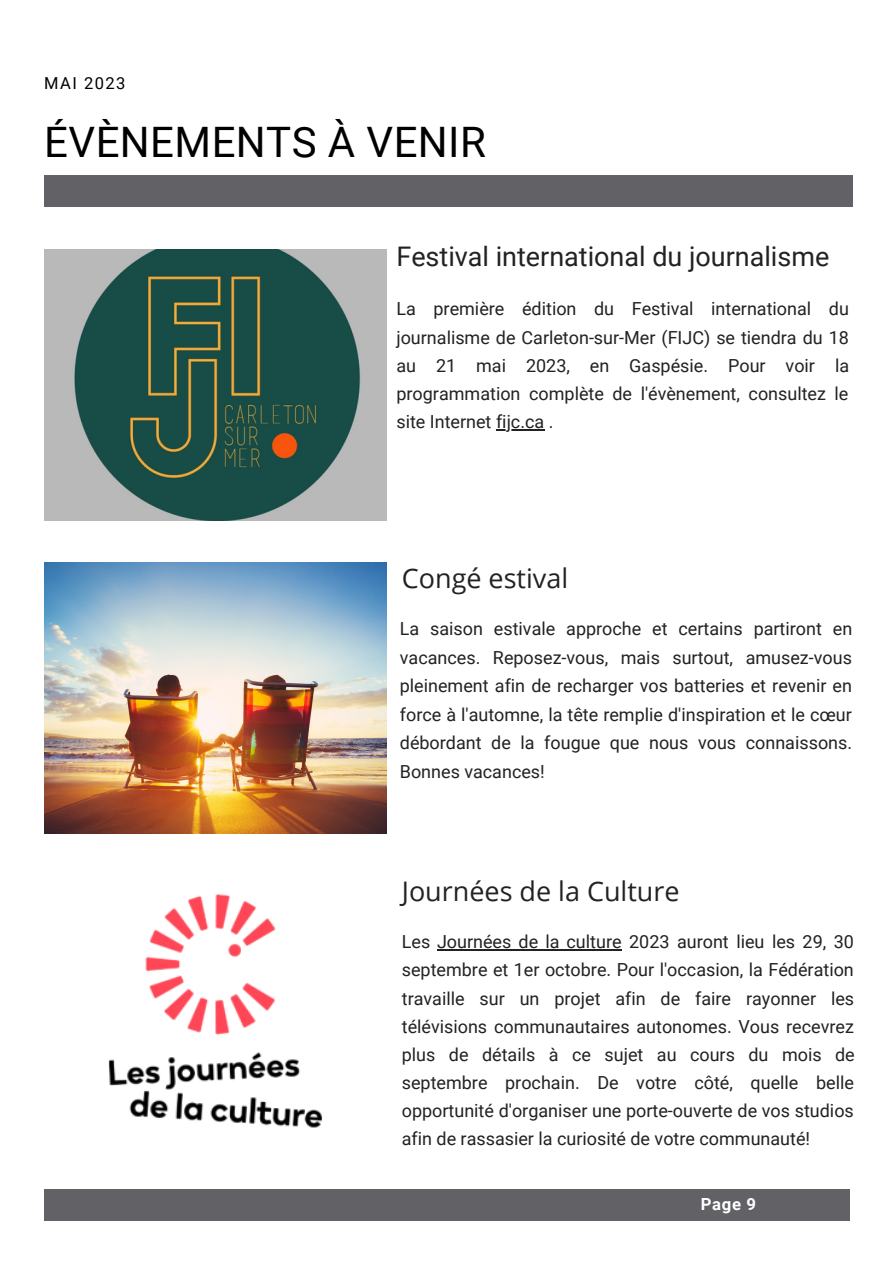
<style>
.page{position:relative;width:893px;height:1264px;background:#fff}
.page>*{position:absolute;margin:0;border:0;box-sizing:border-box;transform-origin:0 0}
.t1{font:42px "Roboto";letter-spacing:.01em;color:#000}
.t2{font:27px "Roboto";color:#222}
.t3{font:27px "Open Sans";color:#222}
.t4{font:18px/28px "Roboto";color:#222;text-align:justify}
.t5{font:700 16.65px "Roboto";color:#fff}
.t6{font:16.5px "Roboto";letter-spacing:.09em;color:#000}
</style>
<div class="page">
<img style="left:108px;top:894px;width:215px;height:234px">
<div style="left:44px;top:1188px;width:805px;height:32px;background:#626165"></div>
<div style="left:44px;top:175px;width:808px;height:32px;background:#626165"></div>
<img style="left:44px;top:562px;width:342px;height:271px">
<img style="left:44px;top:249px;width:342px;height:271px">
<hr style="left:496px;top:429px;width:48px;height:1px;background:#222">
<hr style="left:437px;top:949px;width:184px;height:1px;background:#222">
<p class="t6" style="left:44px;top:74px;width:83px">MAI 2023</p>
<p class="t1" style="left:44px;top:118px;width:443px">ÉVÈNEMENTS À VENIR</p>
<p class="t2" style="left:396px;top:241px;width:434px">Festival international du journalisme</p>
<p class="t4" style="left:396px;top:295px;width:454px">La première édition du Festival international du journalisme de Carleton-sur-Mer (FIJC) se tiendra du 18 au 21 mai 2023, en Gaspésie. Pour voir la programmation complète de l'évènement, consultez le site Internet fijc.ca .</p>
<p class="t3" style="left:402px;top:559px;width:168px">Congé estival</p>
<p class="t4" style="left:400px;top:615px;width:454px;line-height:28.5px">La saison estivale approche et certains partiront en vacances. Reposez-vous, mais surtout, amusez-vous pleinement afin de recharger vos batteries et revenir en force à l'automne, la tête remplie d'inspiration et le cœur débordant de la fougue que nous vous connaissons.<br>Bonnes vacances!</p>
<p class="t3" style="left:402px;top:871px;width:279px">Journées de la Culture</p>
<p class="t4" style="left:402px;top:928px;width:454px">Les Journées de la culture 2023 auront lieu les 29, 30 septembre et 1er octobre. Pour l'occasion, la Fédération travaille sur un projet afin de faire rayonner les télévisions communautaires autonomes. Vous recevrez plus de détails à ce sujet au cours du mois de septembre prochain. De votre côté, quelle belle opportunité d'organiser une porte-ouverte de vos studios afin de rassasier la curiosité de votre communauté!</p>
<p class="t5" style="left:700px;top:1194px;width:57px">Page 9</p>
</div>
